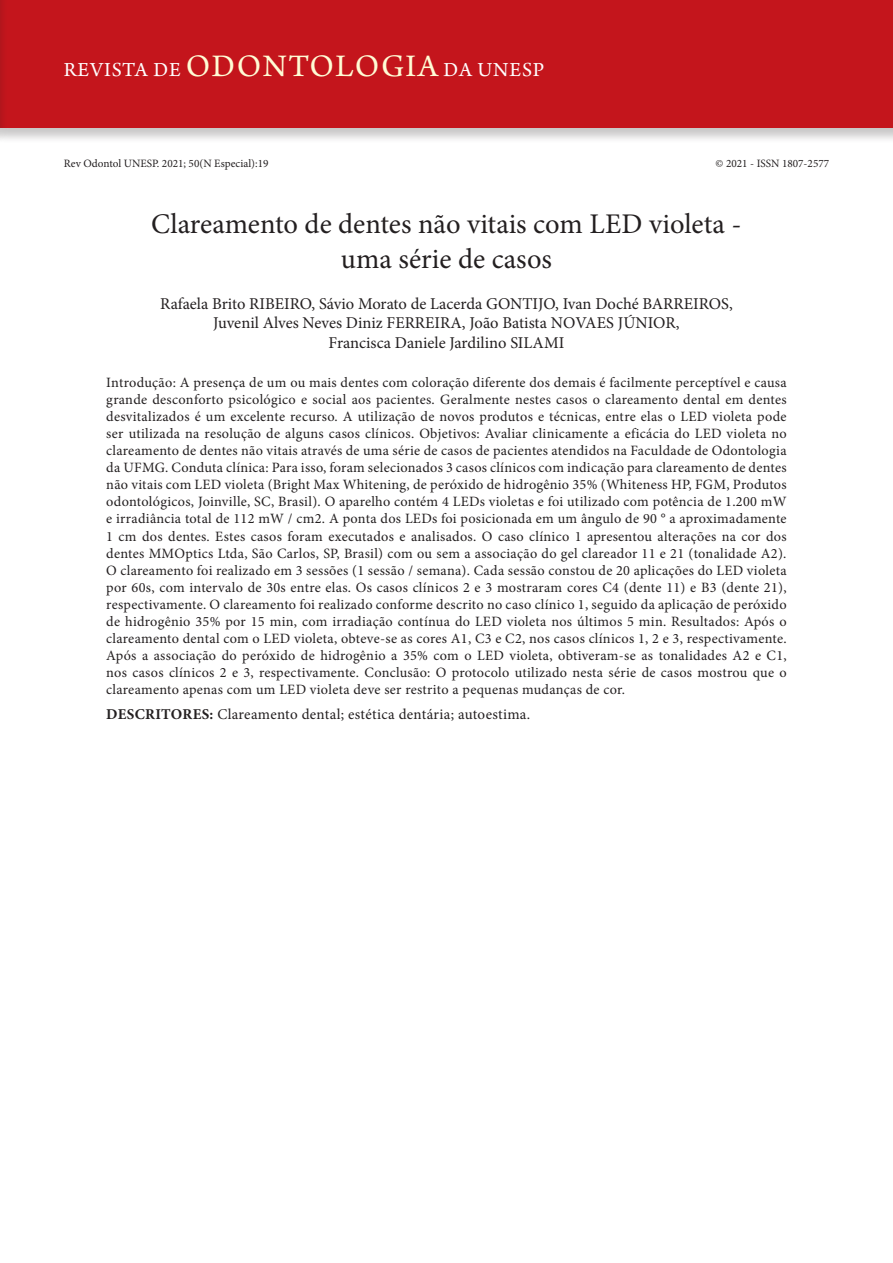
<style>
.page{position:relative;width:893px;height:1263px;background:#fff}
.page>*{position:absolute;margin:0;border:0;box-sizing:border-box;transform-origin:0 0}
.ArticleTitle{font:28.5px/34.2px "Minion Pro";color:#231f20;text-align:center}
.t1{font:21px "Arno Pro";letter-spacing:.04em;color:#fff}
.Authors{font:16.5px/19.8px "Minion Pro";color:#231f20;text-align:center}
.Keywords{font:15px "Minion Pro";letter-spacing:.02em;color:#231f20}
.Abstract{font:14.25px/17.1px "Minion Pro";letter-spacing:.02em;color:#231f20;text-align:justify}
.t2{font:11.25px "Minion Pro";color:#231f20}
.s1{font-size:33px;color:#fffcd5}
.s2{font-weight:700}
</style>
<div class="page">
<div style="left:0;top:0;width:893px;height:144px;background:#231f20;opacity:.25"></div>
<div style="left:0;top:0;width:893px;height:128px;background:#c4151c"></div>
<div style="left:0;top:0;width:8px;height:144px;background:#231f20;opacity:.25"></div>
<hr style="left:0;top:0;width:1px;height:128px;background:#c4151c">
<h2 class="t1" style="left:64px;top:58px;width:482px">REVISTA DE <span class="s1">ODONTOLOGIA</span> DA UNESP</h2>
<p class="t2" style="left:64px;top:156px;width:206px">Rev Odontol UNESP. 2021; 50(N Especial):19</p>
<p class="t2" style="left:715px;top:156px;width:115px">© 2021 - ISSN 1807-2577</p>
<p class="ArticleTitle" style="left:151px;top:207px;width:592px">Clareamento de dentes não vitais com LED violeta - uma série de casos</p>
<p class="Authors" style="left:160px;top:293px;width:574px">Rafaela Brito RIBEIRO, Sávio Morato de Lacerda GONTIJO, Ivan Doché BARREIROS,<br>Juvenil Alves Neves Diniz FERREIRA, João Batista NOVAES JÚNIOR,<br>Francisca Daniele Jardilino SILAMI</p>
<p class="Abstract" style="left:106px;top:374px;width:682px">Introdução: A presença de um ou mais dentes com coloração diferente dos demais é facilmente perceptível e causa grande desconforto psicológico e social aos pacientes. Geralmente nestes casos o clareamento dental em dentes desvitalizados é um excelente recurso. A utilização de novos produtos e técnicas, entre elas o LED violeta pode ser utilizada na resolução de alguns casos clínicos. Objetivos: Avaliar clinicamente a eficácia do LED violeta no clareamento de dentes não vitais através de uma série de casos de pacientes atendidos na Faculdade de Odontologia da UFMG. Conduta clínica: Para isso, foram selecionados 3 casos clínicos com indicação para clareamento de dentes não vitais com LED violeta (Bright Max Whitening, de peróxido de hidrogênio 35% (Whiteness HP, FGM, Produtos odontológicos, Joinville, SC, Brasil). O aparelho contém 4 LEDs violetas e foi utilizado com potência de 1.200 mW e irradiância total de 112 mW / cm2. A ponta dos LEDs foi posicionada em um ângulo de 90 ° a aproximadamente 1 cm dos dentes. Estes casos foram executados e analisados. O caso clínico 1 apresentou alterações na cor dos dentes MMOptics Ltda, São Carlos, SP, Brasil) com ou sem a associação do gel clareador 11 e 21 (tonalidade A2).<br>O clareamento foi realizado em 3 sessões (1 sessão / semana). Cada sessão constou de 20 aplicações do LED violeta por 60s, com intervalo de 30s entre elas. Os casos clínicos 2 e 3 mostraram cores C4 (dente 11) e B3 (dente 21), respectivamente. O clareamento foi realizado conforme descrito no caso clínico 1, seguido da aplicação de peróxido de hidrogênio 35% por 15 min, com irradiação contínua do LED violeta nos últimos 5 min. Resultados: Após o clareamento dental com o LED violeta, obteve-se as cores A1, C3 e C2, nos casos clínicos 1, 2 e 3, respectivamente.<br>Após a associação do peróxido de hidrogênio a 35% com o LED violeta, obtiveram-se as tonalidades A2 e C1, nos casos clínicos 2 e 3, respectivamente. Conclusão: O protocolo utilizado nesta série de casos mostrou que o clareamento apenas com um LED violeta deve ser restrito a pequenas mudanças de cor.</p>
<p class="Keywords" style="left:106px;top:704px;width:425px"><span class="s2">DESCRITORES:</span> Clareamento dental; estética dentária; autoestima.</p>
</div>
